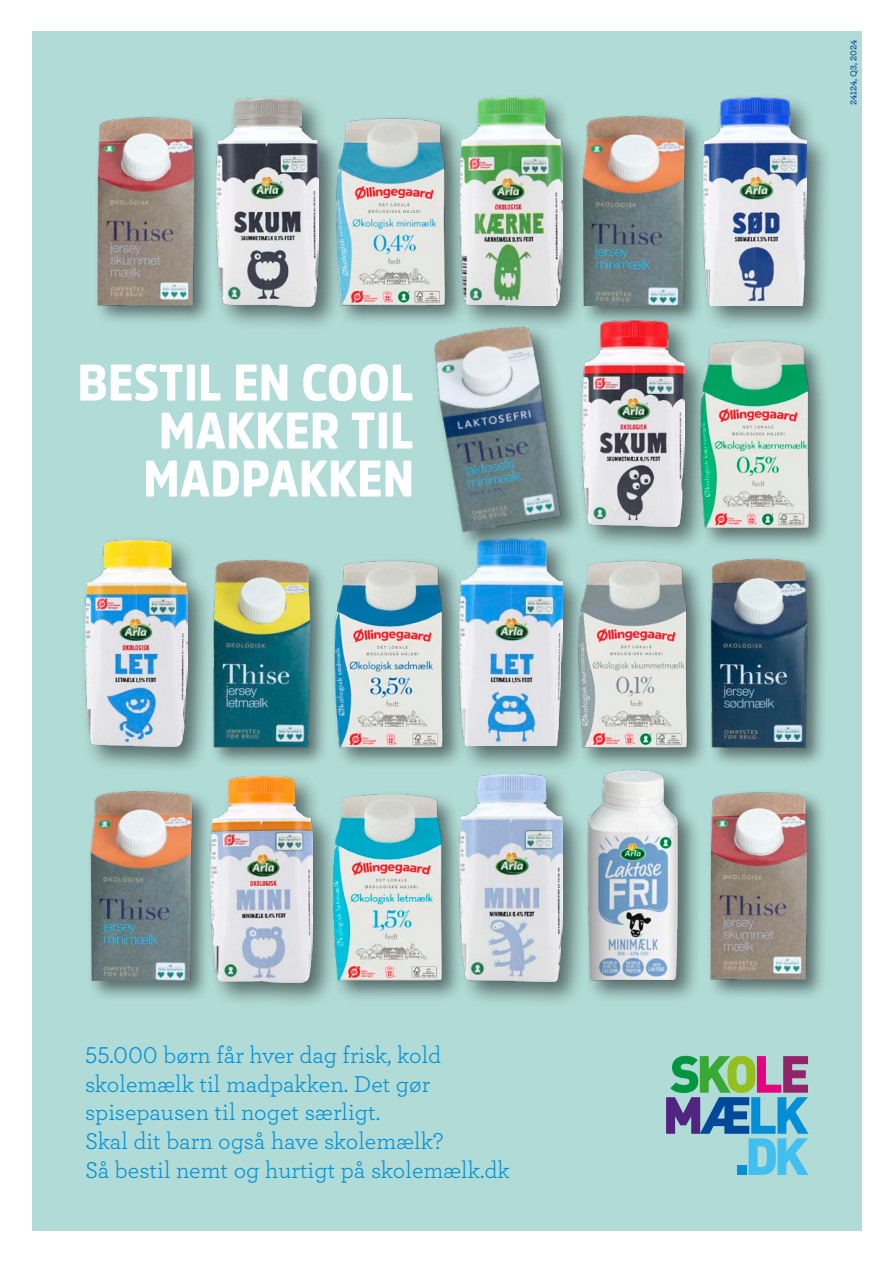
<style>
.page{position:relative;width:893px;height:1263px;background:#fff}
.page>*{position:absolute;margin:0;border:0;box-sizing:border-box;transform-origin:0 0}
.t1{font:900 51px/48px "Amsi Pro Narw";letter-spacing:.005em;color:#fff;text-align:right}
.t2{font:24px/28.8px "Archer";color:#0090d6}
.t3{font:600 9px "Archer";letter-spacing:-.005em;color:#004899}
</style>
<div class="page">
<div style="left:32px;top:32px;width:829px;height:1199px;background:#b1dbd6"></div>
<svg style="left:666px;top:1056px;width:142px;height:119px"></svg>
<div style="left:737px;top:1166px;width:9px;height:9px;background:#008fd6"></div>
<img style="left:711px;top:340px;width:115px;height:205px">
<img style="left:346px;top:118px;width:108px;height:204px">
<img style="left:340px;top:793px;width:114px;height:205px">
<img style="left:589px;top:560px;width:115px;height:205px">
<img style="left:334px;top:560px;width:120px;height:204px">
<div style="left:211px;top:93px;width:135px;height:239px;background:#000;opacity:.5"></div>
<img style="left:217px;top:99px;width:102px;height:207px">
<div style="left:454px;top:92px;width:135px;height:240px;background:#000;opacity:.5"></div>
<img style="left:460px;top:98px;width:102px;height:207px">
<div style="left:698px;top:92px;width:135px;height:240px;background:#000;opacity:.5"></div>
<img style="left:704px;top:98px;width:102px;height:207px">
<div style="left:577px;top:314px;width:134px;height:239px;background:#000;opacity:.5"></div>
<img style="left:584px;top:327px;width:101px;height:200px">
<div style="left:79px;top:534px;width:135px;height:239px;background:#000;opacity:.5"></div>
<img style="left:85px;top:540px;width:102px;height:207px">
<div style="left:454px;top:533px;width:135px;height:240px;background:#000;opacity:.5"></div>
<img style="left:460px;top:554px;width:102px;height:192px">
<div style="left:205px;top:771px;width:135px;height:237px;background:#000;opacity:.5"></div>
<img style="left:210px;top:777px;width:103px;height:205px">
<div style="left:454px;top:769px;width:135px;height:239px;background:#000;opacity:.5"></div>
<img style="left:460px;top:775px;width:102px;height:207px">
<div style="left:93px;top:114px;width:123px;height:213px;background:#000;opacity:.5"></div>
<img style="left:93px;top:115px;width:109px;height:197px">
<div style="left:431px;top:323px;width:153px;height:231px;background:#000;opacity:.5"></div>
<img style="left:425px;top:317px;width:144px;height:222px">
<div style="left:579px;top:112px;width:127px;height:215px;background:#000;opacity:.5"></div>
<img style="left:579px;top:112px;width:109px;height:193px">
<div style="left:209px;top:556px;width:122px;height:212px;background:#000;opacity:.5"></div>
<img style="left:210px;top:559px;width:103px;height:191px">
<div style="left:707px;top:555px;width:120px;height:213px;background:#000;opacity:.5"></div>
<img style="left:708px;top:556px;width:103px;height:193px">
<div style="left:706px;top:788px;width:123px;height:213px;background:#000;opacity:.5"></div>
<img style="left:706px;top:789px;width:109px;height:197px">
<div style="left:86px;top:787px;width:127px;height:215px;background:#000;opacity:.5"></div>
<img style="left:86px;top:787px;width:110px;height:193px">
<div style="left:583px;top:765px;width:119px;height:239px;background:#000;opacity:.5"></div>
<img style="left:584px;top:766px;width:98px;height:218px">
<h1 class="t1" style="left:78px;top:357px;width:338px">BESTIL EN COOL<br>MAKKER TIL<br>MADPAKKEN</h1>
<p class="t2" style="left:85px;top:1039px;width:426px">55.000 børn får hver dag frisk, kold skolemælk til madpakken. Det gør spisepausen til noget særligt.<br>Skal dit barn også have skolemælk?<br>Så bestil nemt og hurtigt på skolemælk.dk</p>
<p class="t3" style="left:847px;top:105px;width:67px;rotate:-90deg">24124, Q3, 2024</p>
</div>
